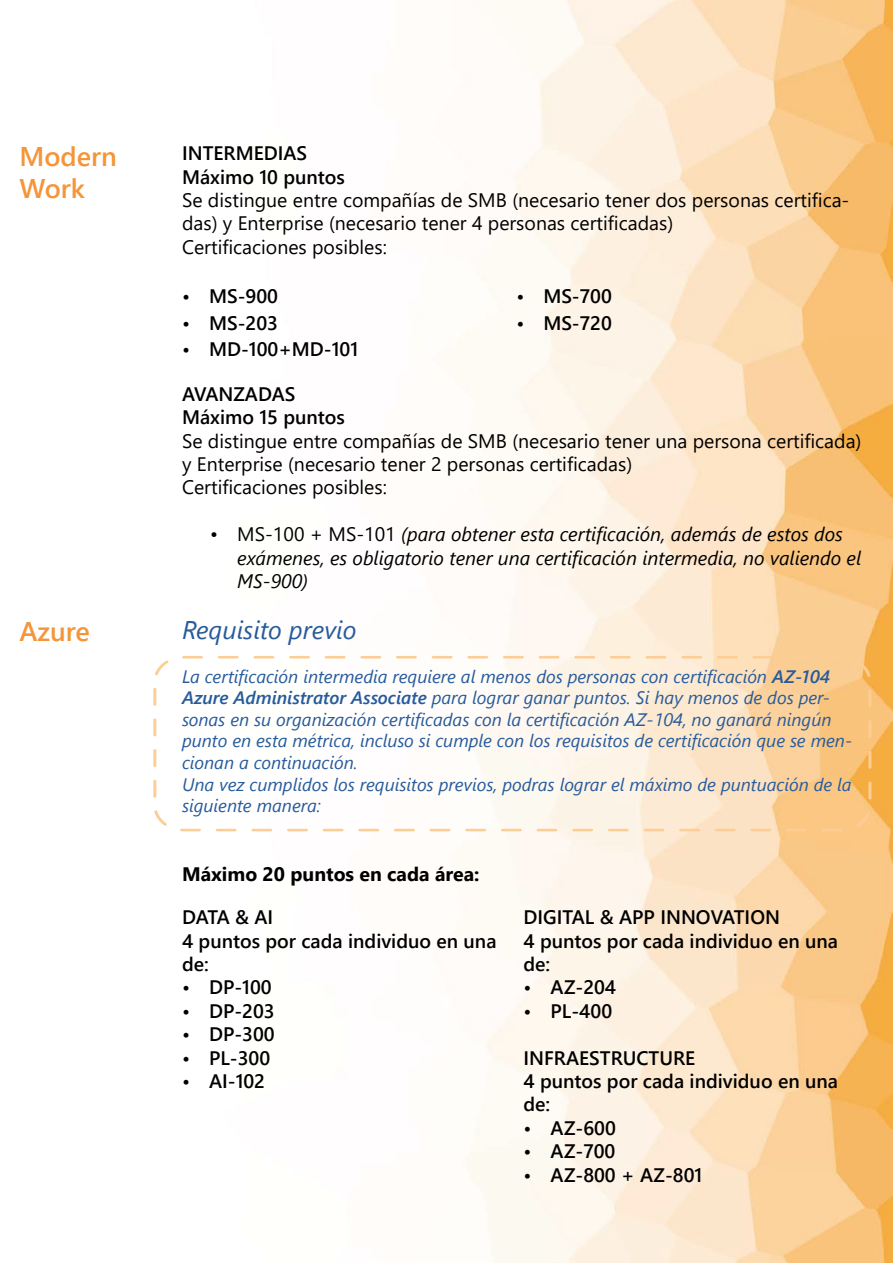
<style>
.page{position:relative;width:893px;height:1263px;background:#fff}
.page>*{position:absolute;margin:0;border:0;box-sizing:border-box;transform-origin:0 0}
.t1{font:600 27px/32.4px "Segoe UI";color:#f49539}
.t2{font:italic 25.5px "Segoe UI";color:#275b9b}
.t3{font:600 19.5px/23.4px "Segoe UI";color:#000}
.t4{font:19.5px/23.4px "Segoe UI";color:#000}
.t5{font:italic 19.5px/23.4px "Segoe UI";color:#000}
.t6{font:700 19.5px "Segoe UI";color:#000}
.t7{font:italic 18px/21.6px "Segoe UI";color:#275b9b}
.s1{font-style:normal}
.s2{font-weight:600}
</style>
<div class="page">
<img style="left:181px;top:0;width:712px;height:1263px">
<svg style="left:153px;top:656px;width:718px;height:175px"></svg>
<h1 class="t1" style="left:19px;top:138px;width:99px">Modern<br>Work</h1>
<h1 class="t1" style="left:19px;top:612px;width:72px">Azure</h1>
<p class="t3" style="left:182px;top:140px;width:164px">INTERMEDIAS<br>Máximo 10 puntos</p>
<p class="t4" style="left:182px;top:187px;width:669px">Se distingue entre compañías de SMB (necesario tener dos personas certifica&shy;das) y Enterprise (necesario tener 4 personas certificadas)<br>Certificaciones posibles:</p>
<p class="t3" style="left:182px;top:283px;width:97px">• MS-900</p>
<p class="t3" style="left:182px;top:309px;width:97px">• MS-203</p>
<p class="t3" style="left:182px;top:336px;width:178px">• MD-100+MD-101</p>
<p class="t3" style="left:516px;top:283px;width:97px">• MS-700</p>
<p class="t3" style="left:516px;top:309px;width:97px">• MS-720</p>
<p class="t3" style="left:182px;top:381px;width:164px">AVANZADAS<br>Máximo 15 puntos</p>
<p class="t4" style="left:182px;top:427px;width:681px">Se distingue entre compañías de SMB (necesario tener una persona certificada) y Enterprise (necesario tener 2 personas certificadas)<br>Certificaciones posibles:</p>
<p class="t5" style="left:237px;top:519px;width:625px;text-indent:-27px"><span class="s1">• MS-100 + MS-101</span> (para obtener esta certificación, además de estos dos exámenes, es obligatorio tener una certificación intermedia, no valiendo el<br>MS-900)</p>
<h2 class="t2" style="left:182px;top:606px;width:176px">Requisito previo</h2>
<p class="t7" style="left:182px;top:662px;width:672px">La certificación intermedia requiere al menos dos personas con certificación <span class="s2">AZ-104<br>Azure Administrator Associate</span> para lograr ganar puntos. Si hay menos de dos per&shy;sonas en su organización certificadas con la certificación AZ-104, no ganará ningún punto en esta métrica, incluso si cumple con los requisitos de certificación que se men&shy;cionan a continuación.<br>Una vez cumplidos los requisitos previos, podras lograr el máximo de puntuación de la siguiente manera:</p>
<p class="t6" style="left:182px;top:855px;width:299px">Máximo 20 puntos en cada área:</p>
<p class="t3" style="left:182px;top:904px;width:316px">DATA &amp; AI<br>4 puntos por cada individuo en una de:</p>
<p class="t3" style="left:182px;top:974px;width:91px">• DP-100</p>
<p class="t3" style="left:182px;top:998px;width:94px">• DP-203</p>
<p class="t3" style="left:182px;top:1021px;width:94px">• DP-300</p>
<p class="t3" style="left:182px;top:1044px;width:90px">• PL-300</p>
<p class="t3" style="left:182px;top:1068px;width:85px">• AI-102</p>
<p class="t3" style="left:523px;top:904px;width:316px">DIGITAL &amp; APP INNOVATION<br>4 puntos por cada individuo en una de:</p>
<p class="t3" style="left:523px;top:974px;width:94px">• AZ-204</p>
<p class="t3" style="left:523px;top:998px;width:90px">• PL-400</p>
<p class="t3" style="left:523px;top:1044px;width:316px">INFRAESTRUCTURE<br>4 puntos por cada individuo en una de:</p>
<p class="t3" style="left:523px;top:1115px;width:94px">• AZ-600</p>
<p class="t3" style="left:523px;top:1138px;width:93px">• AZ-700</p>
<p class="t3" style="left:523px;top:1161px;width:180px">• AZ-800 + AZ-801</p>
</div>
